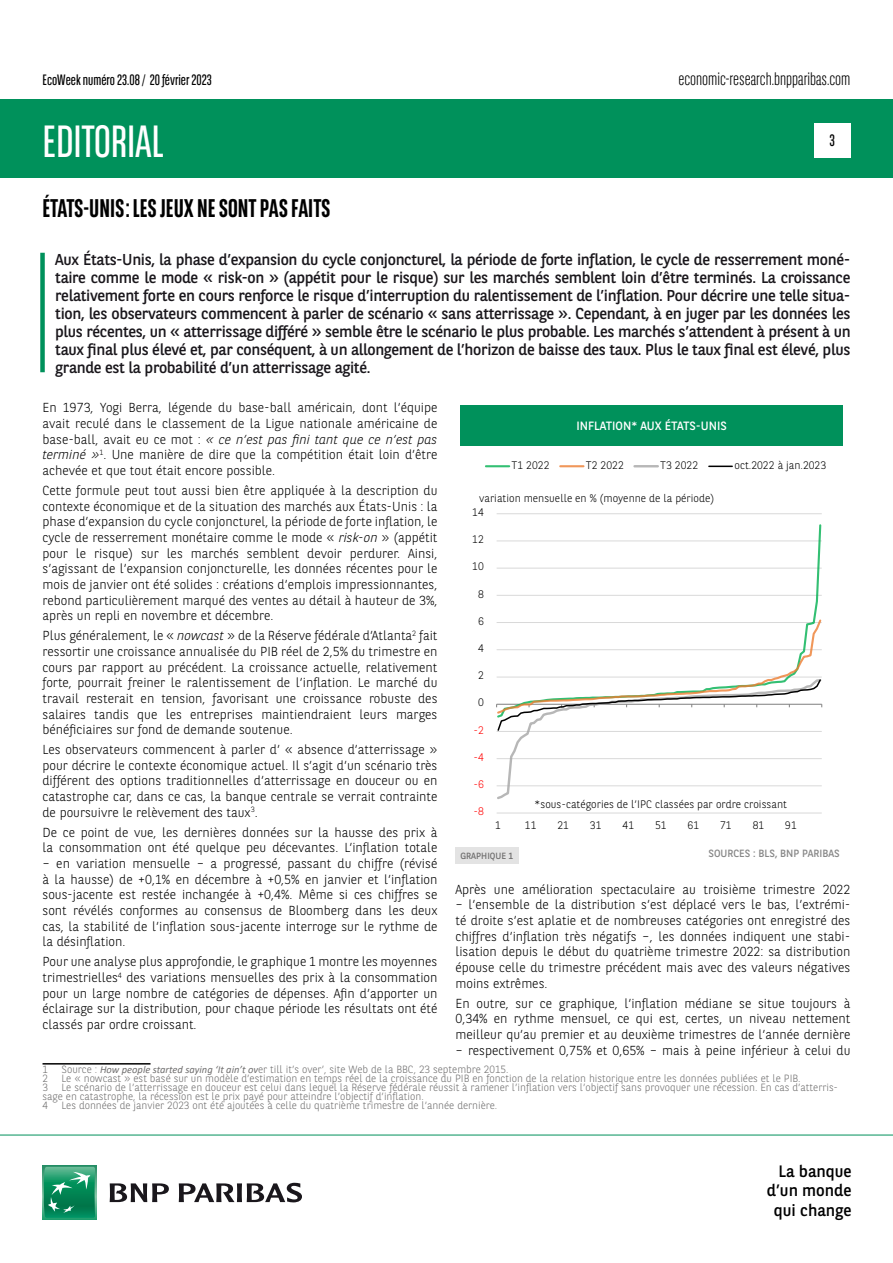
<style>
.page{position:relative;width:893px;height:1263px;background:#fff}
.page>*{position:absolute;margin:0;border:0;box-sizing:border-box;transform-origin:0 0}
.t1{font:45px "BNPP Sans Condensed";color:#fff}
.t2{font:700 25.5px "BNPP Sans Condensed";color:#000}
.t3{font:300 18px "BNPP Sans Condensed";color:#000}
.t4{font:16.5px/19.8px "BNPP Sans";color:#000;text-align:right}
.t5{font:16.5px "BNPP Sans Condensed";color:#000}
.t6{font:15.75px/18px "BNPP Sans";letter-spacing:-.02em;color:#1a171c;text-align:justify}
.t7{font:15px "BNPP Sans Condensed";color:#000}
.t8{font:300 13.05px/15.6px "BNPP Sans";color:#000;text-align:justify}
.t9{font:12px "BNPP Sans";color:#fff}
.t10{font:300 10.95px "BNPP Sans";letter-spacing:.005em;color:#000}
.t11{font:300 10.95px "BNPP Sans";color:#f00}
.t12{font:300 10.5px/9px "BNPP Sans";color:#706f6f}
.t13{font:10.5px "BNPP Sans";color:#878787}
.t14{font:9px "BNPP Sans";color:#706f6f}
.s1{font-style:italic}
.s2{font-family:"Calibri";font-weight:400;font-style:italic}
</style>
<div class="page">
<div style="left:1px;top:99px;width:892px;height:78px;background:#00915b"></div>
<svg style="left:43px;top:1166px;width:53px;height:53px"></svg>
<svg style="left:44px;top:1167px;width:51px;height:51px;background:#26996e"></svg>
<svg style="left:110px;top:1183px;width:59px;height:19px"></svg>
<svg style="left:179px;top:1183px;width:123px;height:19px"></svg>
<hr style="left:0;top:1135px;width:893px;height:1px;background:#00915b">
<div style="left:814px;top:123px;width:36px;height:34px;background:#fff"></div>
<hr style="left:43px;top:1063px;width:108px;height:1px;background:#000">
<div style="left:40px;top:253px;width:5px;height:119px;background:#00915b"></div>
<hr style="left:497px;top:813px;width:325px;height:1px;background:#d9d9d9">
<hr style="left:497px;top:513px;width:325px;height:1px;background:#d9d9d9">
<svg style="left:496px;top:524px;width:326px;height:94px"></svg>
<svg style="left:496px;top:618px;width:327px;height:181px"></svg>
<hr style="left:486px;top:465px;width:23px;height:2px;background:#00b050;opacity:.8">
<hr style="left:560px;top:465px;width:23px;height:2px;background:#ed7d31;opacity:.8">
<hr style="left:634px;top:465px;width:24px;height:2px;background:#b8b8b8">
<svg style="left:709px;top:466px;width:23px;height:1px"></svg>
<div style="left:460px;top:405px;width:383px;height:41px;background:#00915b"></div>
<div style="left:455px;top:847px;width:64px;height:16px;background:#e3e3e3"></div>
<p class="t7" style="left:43px;top:70px;width:171px">EcoWeek numéro 23.08 / 20 février 2023</p>
<h3 class="t3" style="left:678px;top:67px;width:174px">economic-research.bnpparibas.com</h3>
<h1 class="t1" style="left:43px;top:113px;width:123px">EDITORIAL</h1>
<h2 class="t2" style="left:43px;top:193px;width:290px">ÉTATS-UNIS : LES JEUX NE SONT PAS FAITS</h2>
<p class="t5" style="left:829px;top:130px;width:7px">3</p>
<p class="t6" style="left:55px;top:249px;width:797px">Aux États-Unis, la phase d’expansion du cycle conjoncturel, la période de forte inflation, le cycle de resserrement moné&shy;taire comme le mode « risk-on » (appétit pour le risque) sur les marchés semblent loin d’être terminés. La croissance relativement forte en cours renforce le risque d’interruption du ralentissement de l’inflation. Pour décrire une telle situa&shy;tion, les observateurs commencent à parler de scénario « sans atterrissage ». Cependant, à en juger par les données les plus récentes, un « atterrissage différé » semble être le scénario le plus probable. Les marchés s’attendent à présent à un taux final plus élevé et, par conséquent, à un allongement de l’horizon de baisse des taux. Plus le taux final est élevé, plus grande est la probabilité d’un atterrissage agité.</p>
<p class="t8" style="left:43px;top:399px;width:396px">En 1973, Yogi Berra, légende du base-ball américain, dont l’équipe avait reculé dans le classement de la Ligue nationale américaine de base-ball, avait eu ce mot : <span class="s1">« ce n’est pas fini tant que ce n’est pas terminé »</span><sup>1</sup>. Une manière de dire que la compétition était loin d’être achevée et que tout était encore possible.</p>
<p class="t8" style="left:43px;top:482px;width:396px">Cette formule peut tout aussi bien être appliquée à la description du contexte économique et de la situation des marchés aux États-Unis : la phase d’expansion du cycle conjoncturel, la période de forte inflation, le cycle de resserrement monétaire comme le mode « <span class="s1">risk-on</span> » (appétit pour le risque) sur les marchés semblent devoir perdurer. Ainsi, s’agissant de l’expansion conjoncturelle, les données récentes pour le mois de janvier ont été solides : créations d’emplois impressionnantes, rebond particulièrement marqué des ventes au détail à hauteur de 3%, après un repli en novembre et décembre.</p>
<p class="t8" style="left:43px;top:627px;width:396px">Plus généralement, le « <span class="s1">nowcast</span> » de la Réserve fédérale d’Atlanta<sup>2</sup> fait ressortir une croissance annualisée du PIB réel de 2,5% du trimestre en cours par rapport au précédent. La croissance actuelle, relativement forte, pourrait freiner le ralentissement de l’inflation. Le marché du travail resterait en tension, favorisant une croissance robuste des salaires tandis que les entreprises maintiendraient leurs marges bénéficiaires sur fond de demande soutenue.</p>
<p class="t8" style="left:43px;top:741px;width:396px">Les observateurs commencent à parler d’ « absence d’atterrissage » pour décrire le contexte économique actuel. Il s’agit d’un scénario très différent des options traditionnelles d’atterrissage en douceur ou en catastrophe car, dans ce cas, la banque centrale se verrait contrainte de poursuivre le relèvement des taux<sup>3</sup>.</p>
<p class="t8" style="left:43px;top:824px;width:396px">De ce point de vue, les dernières données sur la hausse des prix à la consommation ont été quelque peu décevantes. L’inflation totale</p>
<p class="t8" style="left:43px;top:855px;width:396px">– en variation mensuelle – a progressé, passant du chiffre (révisé à la hausse) de +0,1% en décembre à +0,5% en janvier et l’inflation sous-jacente est restée inchangée à +0,4%. Même si ces chiffres se sont révélés conformes au consensus de Bloomberg dans les deux cas, la stabilité de l’inflation sous-jacente interroge sur le rythme de la désinflation.</p>
<p class="t8" style="left:43px;top:953px;width:396px">Pour une analyse plus approfondie, le graphique 1 montre les moyennes trimestrielles<sup>4</sup> des variations mensuelles des prix à la consommation pour un large nombre de catégories de dépenses. Afin d’apporter un éclairage sur la distribution, pour chaque période les résultats ont été classés par ordre croissant.</p>
<p class="t9" style="left:576px;top:418px;width:152px">INFLATION* AUX ÉTATS-UNIS</p>
<p class="t10" style="left:512px;top:457px;width:39px">T1 2022</p>
<p class="t10" style="left:586px;top:457px;width:39px">T2 2022</p>
<p class="t10" style="left:660px;top:457px;width:39px">T3 2022</p>
<p class="t10" style="left:735px;top:457px;width:93px">oct.2022 à jan.2023</p>
<p class="t10" style="left:479px;top:490px;width:236px">variation mensuelle en % (moyenne de la période)</p>
<p class="t10" style="left:472px;top:505px;width:13px">14</p>
<p class="t10" style="left:472px;top:532px;width:13px">12</p>
<p class="t10" style="left:472px;top:559px;width:13px">10</p>
<p class="t10" style="left:478px;top:586px;width:7px">8</p>
<p class="t10" style="left:478px;top:613px;width:7px">6</p>
<p class="t10" style="left:478px;top:641px;width:7px">4</p>
<p class="t10" style="left:478px;top:668px;width:7px">2</p>
<p class="t10" style="left:478px;top:695px;width:7px">0</p>
<p class="t11" style="left:473px;top:722px;width:12px">-2</p>
<p class="t11" style="left:473px;top:749px;width:12px">-4</p>
<p class="t11" style="left:473px;top:777px;width:12px">-6</p>
<p class="t10" style="left:535px;top:797px;width:254px">*sous-catégories de l’IPC classées par ordre croissant</p>
<p class="t11" style="left:473px;top:804px;width:12px">-8</p>
<p class="t10" style="left:495px;top:817px;width:7px">1</p>
<p class="t10" style="left:525px;top:817px;width:13px">11</p>
<p class="t10" style="left:557px;top:817px;width:13px">21</p>
<p class="t10" style="left:590px;top:817px;width:13px">31</p>
<p class="t10" style="left:622px;top:817px;width:13px">41</p>
<p class="t10" style="left:655px;top:817px;width:13px">51</p>
<p class="t10" style="left:688px;top:817px;width:13px">61</p>
<p class="t10" style="left:720px;top:817px;width:13px">71</p>
<p class="t10" style="left:753px;top:817px;width:13px">81</p>
<p class="t10" style="left:785px;top:817px;width:13px">91</p>
<p class="t14" style="left:460px;top:849px;width:54px">GRAPHIQUE 1</p>
<p class="t13" style="left:708px;top:847px;width:133px">SOURCES : BLS, BNP PARIBAS</p>
<p class="t8" style="left:455px;top:881px;width:396px">Après une amélioration spectaculaire au troisième trimestre 2022</p>
<p class="t8" style="left:455px;top:896px;width:396px">– l’ensemble de la distribution s’est déplacé vers le bas, l’extrémi&shy;té droite s’est aplatie et de nombreuses catégories ont enregistré des chiffres d’inflation très négatifs –, les données indiquent une stabi&shy;lisation depuis le début du quatrième trimestre 2022: sa distribution épouse celle du trimestre précédent mais avec des valeurs négatives moins extrêmes.</p>
<p class="t8" style="left:455px;top:995px;width:396px">En outre, sur ce graphique, l’inflation médiane se situe toujours à 0,34% en rythme mensuel, ce qui est, certes, un niveau nettement meilleur qu’au premier et au deuxième trimestres de l’année dernière</p>
<p class="t8" style="left:455px;top:1042px;width:396px">– respectivement 0,75% et 0,65% – mais à peine inférieur à celui du</p>
<p class="t12" style="left:43px;top:1064px;width:7px">1</p>
<p class="t12" style="left:62px;top:1064px;width:448px">Source : <span class="s2">How people started saying ‘It ain’t ov</span>er till it’s over’, site Web de la BBC, 23 septembre 2015.</p>
<p class="t12" style="left:43px;top:1073px;width:7px">2</p>
<p class="t12" style="left:62px;top:1073px;width:741px">Le « nowcast » est basé sur un modèle d’estimation en temps réel de la croissance du PIB en fonction de la relation historique entre les données publiées et le PIB.</p>
<p class="t12" style="left:43px;top:1082px;width:7px">3</p>
<p class="t12" style="left:43px;top:1082px;width:797px;text-indent:19px">Le scénario de l’atterrissage en douceur est celui dans lequel la Réserve fédérale réussit à ramener l’inflation vers l’objectif sans provoquer une récession. En cas d’atterris&shy;sage en catastrophe, la récession est le prix payé pour atteindre l’objectif d’inflation.<br>4</p>
<p class="t12" style="left:62px;top:1100px;width:437px">Les données de janvier 2023 ont été ajoutées à celle du quatrième trimestre de l’année dernière.</p>
<p class="t4" style="left:767px;top:1160px;width:86px">La banque d’un monde qui change</p>
</div>
